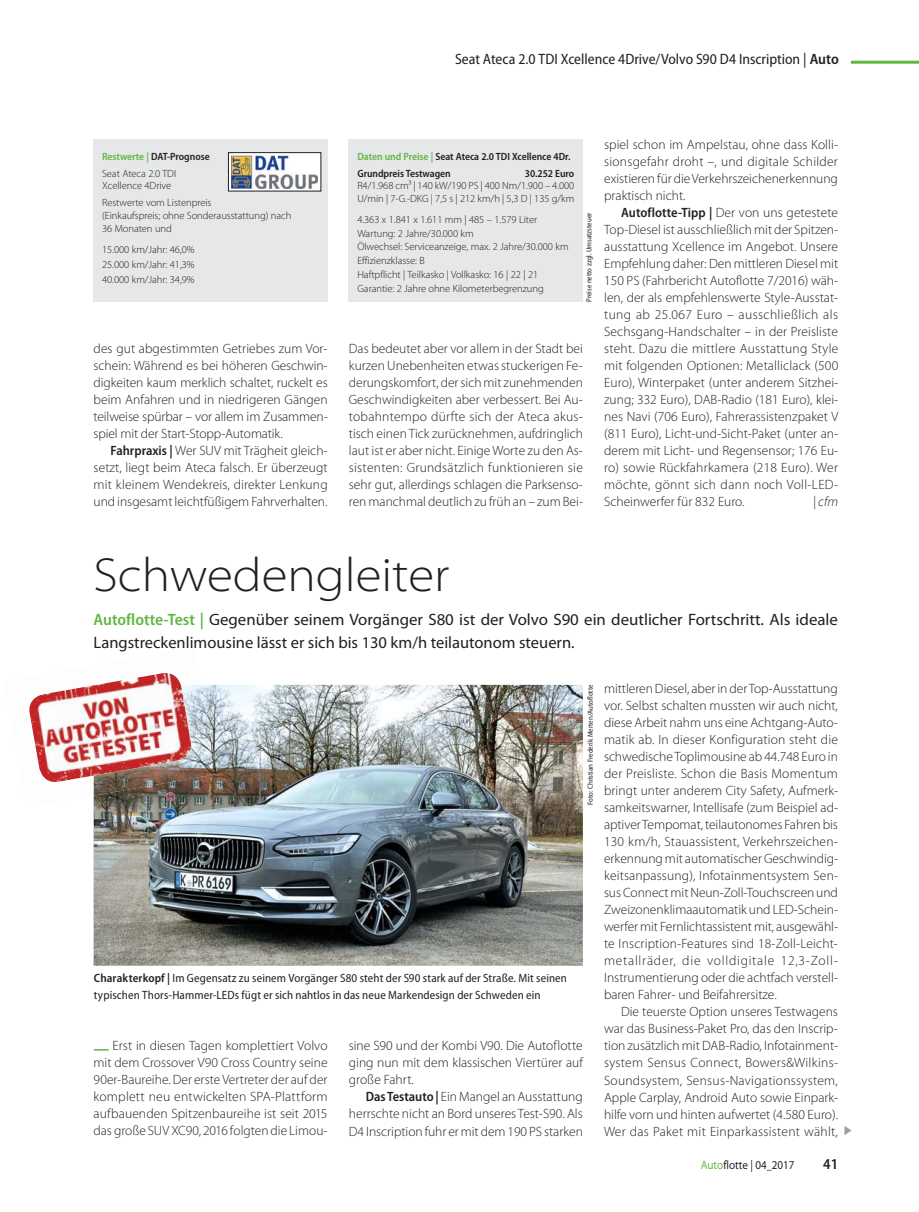
<style>
.page{position:relative;width:919px;height:1212px;background:#fff}
.page>*{position:absolute;margin:0;border:0;box-sizing:border-box;transform-origin:0 0}
.t1{font:300 semi-expanded 48px "Myriad Pro";color:#231f20}
.t2{font:16.5px/22.5px "Myriad Pro";color:#231f20}
.t3{font:semi-condensed 15px "Myriad Pro";color:#231f20}
.t4{font:600 semi-condensed 15px "Myriad Pro";color:#231f20}
.t5{font:300 13.5px/17px "Myriad Pro";color:#231f20;text-align:justify}
.t6{font:italic 300 13.5px "Myriad Pro";color:#231f20}
.t7{font:semi-condensed 12px/17px "Myriad Pro";letter-spacing:.01em;color:#231f20}
.t8{font:semi-expanded 12px "Myriad Pro";color:#231f20;scale:.85 1}
.t9{font:300 10.5px/14.1px "Myriad Pro";letter-spacing:-.005em;color:#231f20}
.t10{font:600 semi-condensed 10.5px/17px "Myriad Pro";letter-spacing:-.005em;color:#231f20}
.t11{font:semi-condensed 7.5px "Myriad Pro";color:#231f20}
.s1{font-weight:600}
.s2{font-weight:600;font-stretch:semi-condensed;color:#61b645}
.s3{font-weight:600;font-stretch:semi-condensed}
.s4{color:#61b645}
</style>
<div class="page">
<hr style="left:850px;top:61px;width:68px;height:3px;background:#61b645">
<img style="left:94px;top:685px;width:489px;height:281px">
<img style="left:93px;top:784px;width:108px;height:24px">
<img style="left:94px;top:685px;width:123px;height:111px">
<svg style="left:93px;top:685px;width:101px;height:99px"></svg>
<img style="left:29px;top:673px;width:163px;height:109px">
<div style="left:349px;top:139px;width:234px;height:163px;background:#e6e7e8"></div>
<div style="left:94px;top:139px;width:233px;height:162px;background:#e6e7e8"></div>
<svg style="left:230px;top:155px;width:89px;height:34px"></svg>
<img style="left:232px;top:155px;width:85px;height:34px">
<p class="t3" style="left:455px;top:53px;width:385px">Seat Ateca 2.0 TDI Xcellence 4Drive/Volvo S90 D4 Inscription | <span class="s1">Auto</span></p>
<p class="t9" style="left:102px;top:149px;width:109px;line-height:17px"><span class="s2">Restwerte |</span> <span class="s3">DAT-Prognose<br></span>Seat Ateca 2.0 TDI</p>
<p class="t9" style="left:102px;top:179px;width:111px;line-height:17px">Xcellence 4Drive<br>Restwerte vom Listenpreis</p>
<p class="t9" style="left:102px;top:210px;width:191px;line-height:12.8px">(Einkaufspreis; ohne Sonderausstattung) nach<br>36 Monaten und</p>
<p class="t9" style="left:102px;top:243px;width:94px;line-height:14.9px;text-align:justify">15.000 km/Jahr: 46,0% 25.000 km/Jahr: 41,3% 40.000 km/Jahr: 34,9%</p>
<p class="t5" style="left:94px;top:341px;width:236px">des gut abgestimmten Getriebes zum Vor&shy;schein: Während es bei höheren Geschwin&shy;digkeiten kaum merklich schaltet, ruckelt es beim Anfahren und in niedrigeren Gängen teilweise spürbar – vor allem im Zusammen&shy;spiel mit der Start-Stopp-Automatik.</p>
<p class="t5" style="left:94px;top:443px;width:236px;text-indent:17px"><span class="s3">Fahrpraxis |</span> Wer SUV mit Trägheit gleich&shy;setzt, liegt beim Ateca falsch. Er überzeugt mit kleinem Wendekreis, direkter Lenkung und insgesamt leichtfüßigem Fahrverhalten.</p>
<p class="t10" style="left:357px;top:149px;width:214px"><span class="s4">Daten und Preise |</span> Seat Ateca 2.0 TDI Xcellence 4Dr.<br>Grundpreis Testwagen</p>
<p class="t10" style="left:525px;top:166px;width:51px">30.252 Euro</p>
<p class="t9" style="left:357px;top:181px;width:218px;line-height:12.8px">R4/1.968 cm³ | 140 kW/190 PS | 400 Nm/1.900 – 4.000<br>U/min | 7-G.-DKG | 7,5 s | 212 km/h | 5,3 D | 135 g/km</p>
<p class="t9" style="left:357px;top:214px;width:181px">4.363 x 1.841 x 1.611 mm | 485 – 1.579 Liter<br>Wartung: 2 Jahre/30.000 km</p>
<p class="t9" style="left:357px;top:241px;width:213px">Ölwechsel: Serviceanzeige, max. 2 Jahre/30.000 km Effizienzklasse: B<br>Haftpflicht | Teilkasko | Vollkasko: 16 | 22 | 21<br>Garantie: 2 Jahre ohne Kilometerbegrenzung</p>
<p class="t11" style="left:586px;top:302px;width:91px;rotate:-90deg">Preise netto zzgl. Umsatzsteuer</p>
<p class="t5" style="left:349px;top:341px;width:235px">Das bedeutet aber vor allem in der Stadt bei kurzen Unebenheiten etwas stuckerigen Fe&shy;derungskomfort, der sich mit zunehmenden Geschwindigkeiten aber verbessert. Bei Au&shy;tobahntempo dürfte sich der Ateca akus&shy;tisch einen Tick zurücknehmen, aufdringlich laut ist er aber nicht. Einige Worte zu den As&shy;sistenten: Grundsätzlich funktionieren sie sehr gut, allerdings schlagen die Parksenso&shy;ren manchmal deutlich zu früh an – zum Bei-</p>
<p class="t5" style="left:604px;top:137px;width:235px">spiel schon im Ampelstau, ohne dass Kolli&shy;sionsgefahr droht –, und digitale Schilder existieren für die Verkehrszeichenerkennung praktisch nicht.</p>
<p class="t5" style="left:604px;top:205px;width:236px;text-indent:17px"><span class="s3">Autoflotte-Tipp |</span> Der von uns getestete Top-Diesel ist ausschließlich mit der Spitzen&shy;ausstattung Xcellence im Angebot. Unsere Empfehlung daher: Den mittleren Diesel mit 150 PS (Fahrbericht Autoflotte 7/2016) wäh&shy;len, der als empfehlenswerte Style-Ausstat&shy;tung ab 25.067 Euro – ausschließlich als Sechsgang-Handschalter – in der Preisliste steht. Dazu die mittlere Ausstattung Style mit folgenden Optionen: Metalliclack (500<br>Euro), Winterpaket (unter anderem Sitzhei&shy;zung; 332 Euro), DAB-Radio (181 Euro), klei&shy;nes Navi (706 Euro), Fahrerassistenzpaket V (811 Euro), Licht-und-Sicht-Paket (unter an&shy;derem mit Licht- und Regensensor; 176 Eu&shy;ro) sowie Rückfahrkamera (218 Euro). Wer möchte, gönnt sich dann noch Voll-LED-Scheinwerfer für 832 Euro.</p>
<p class="t6" style="left:813px;top:494px;width:27px">| cfm</p>
<h1 class="t1" style="left:94px;top:557px;width:357px">Schwedengleiter</h1>
<p class="t2" style="left:94px;top:610px;width:745px"><span class="s2">Autoflotte-Test |</span> Gegenüber seinem Vorgänger S80 ist der Volvo S90 ein deutlicher Fortschritt. Als ideale<br>Langstreckenlimousine lässt er sich bis 130 km/h teilautonom steuern.</p>
<p class="t11" style="left:587px;top:805px;width:122px;rotate:-90deg">Foto: Christian Frederik Merten/Autoflotte</p>
<p class="t7" style="left:94px;top:971px;width:474px"><span class="s1">Charakterkopf |</span> Im Gegensatz zu seinem Vorgänger S80 steht der S90 stark auf der Straße. Mit seinen typischen Thors-Hammer-LEDs fügt er sich nahtlos in das neue Markendesign der Schweden ein</p>
<p class="t5" style="left:94px;top:1039px;width:235px;text-indent:19px">Erst in diesen Tagen komplettiert Volvo mit dem Crossover V90 Cross Country seine 90er-Baureihe. Der erste Vertreter der auf der komplett neu entwickelten SPA-Plattform aufbauenden Spitzenbaureihe ist seit 2015 das große SUV XC90, 2016 folgten die Limou-</p>
<p class="t5" style="left:349px;top:1039px;width:235px">sine S90 und der Kombi V90. Die Autoflotte ging nun mit dem klassischen Viertürer auf große Fahrt.</p>
<p class="t5" style="left:349px;top:1090px;width:235px;text-indent:17px"><span class="s3">Das Testauto |</span> Ein Mangel an Ausstattung herrschte nicht an Bord unseres Test-S90. Als D4 Inscription fuhr er mit dem 190 PS starken</p>
<p class="t5" style="left:604px;top:681px;width:235px">mittleren Diesel, aber in der Top-Ausstattung vor. Selbst schalten mussten wir auch nicht, diese Arbeit nahm uns eine Achtgang-Auto&shy;matik ab. In dieser Konfiguration steht die schwedische Toplimousine ab 44.748 Euro in der Preisliste. Schon die Basis Momentum bringt unter anderem City Safety, Aufmerk&shy;samkeitswarner, Intellisafe (zum Beispiel ad&shy;aptiver Tempomat, teilautonomes Fahren bis 130 km/h, Stauassistent, Verkehrszeichen&shy;erkennung mit automatischer Geschwindig&shy;keitsanpassung), Infotainmentsystem Sen&shy;sus Connect mit Neun-Zoll-Touchscreen und Zweizonenklimaautomatik und LED-Schein&shy;werfer mit Fernlichtassistent mit, ausgewähl&shy;te Inscription-Features sind 18-Zoll- Leicht&shy;metallräder, die volldigitale 12,3-Zoll-Instrumentierung oder die achtfach verstell&shy;baren Fahrer- und Beifahrersitze.</p>
<p class="t5" style="left:604px;top:1005px;width:235px;text-indent:17px">Die teuerste Option unseres Testwagens war das Business-Paket Pro, das den Inscrip&shy;tion zusätzlich mit DAB-Radio, Infotainment&shy;system Sensus Connect, Bowers&amp;Wilkins-Soundsystem, Sensus-Navigationssystem, Apple Carplay, Android Auto sowie Einpark&shy;hilfe vorn und hinten aufwertet (4.580 Euro).<br>Wer das Paket mit Einparkassistent wählt,</p>
<p class="t8" style="left:700px;top:1158px;width:112px"><span class="s4">Auto</span>flotte | 04_2017</p>
<p class="t4" style="left:823px;top:1159px;width:16px">41</p>
</div>
